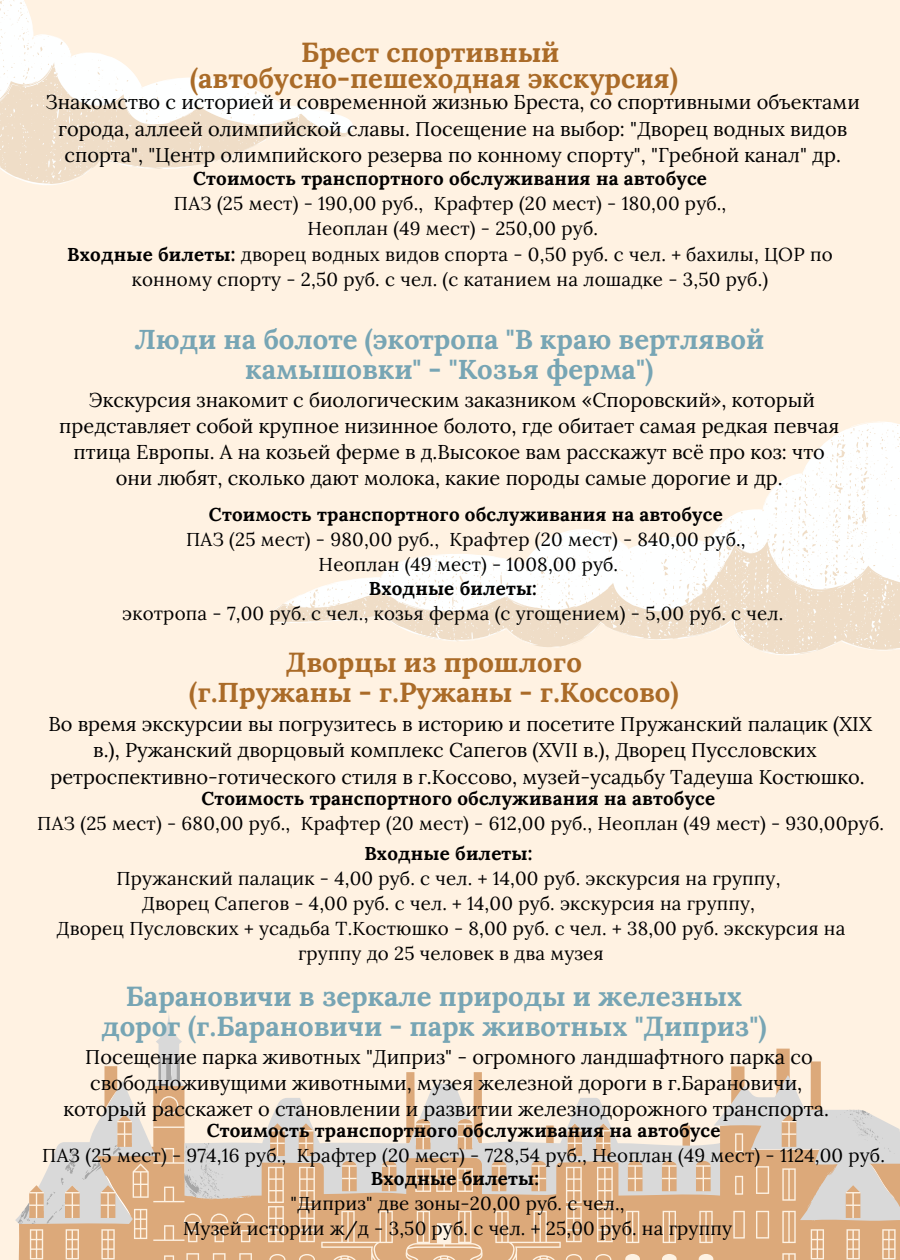
<style>
.page{position:relative;width:900px;height:1260px;background:#fff2e2}
.page>*{position:absolute;margin:0;border:0;box-sizing:border-box;transform-origin:0 0}
.t1{font:700 27.5px/30px "Lora";color:#77a5b4;text-align:center}
.t2{font:700 27.5px/26.2px "Lora";color:#aa6b28;text-align:center}
.t3{font:20px/26.2px "Lora";color:#000;text-align:center}
.t4{font:18.75px/25px "Lora";letter-spacing:.01em;color:#000;text-align:center}
.t5{font:700 18.75px "Lora";letter-spacing:.01em;color:#000}
.s1{font-weight:700}
</style>
<div class="page">
<svg style="left:559px;top:423px;width:341px;height:111px"></svg>
<svg style="left:270px;top:534px;width:630px;height:87px"></svg>
<svg style="left:272px;top:539px;width:628px;height:116px"></svg>
<svg style="left:104px;top:1056px;width:717px;height:40px"></svg>
<svg style="left:29px;top:1096px;width:867px;height:164px"></svg>
<svg style="left:0;top:0;width:120px;height:62px"></svg>
<svg style="left:0;top:62px;width:353px;height:122px"></svg>
<p class="t2" style="left:190px;top:38px;width:489px">Брест спортивный (автобусно-пешеходная экскурсия)</p>
<h1 class="t3" style="left:45px;top:89px;width:816px">Знакомство с историей и современной жизнью Бреста, со спортивными объектами города, аллеей олимпийской славы. Посещение на выбор: "Дворец водных видов спорта", "Центр олимпийского резерва по конному спорту", "Гребной канал" др.</h1>
<h1 class="t5" style="left:193px;top:166px;width:515px">Стоимость транспортного обслуживания на автобусе</h1>
<p class="t4" style="left:174px;top:191px;width:554px">ПАЗ (25 мест) - 190,00 руб., Крафтер (20 мест) - 180,00 руб.,</p>
<p class="t4" style="left:307px;top:216px;width:292px">Неоплан (49 мест) - 250,00 руб.</p>
<p class="t4" style="left:67px;top:242px;width:767px"><span class="s1">Входные билеты:</span> дворец водных видов спорта - 0,50 руб. с чел. + бахилы, ЦОР по конному спорту - 2,50 руб. с чел. (с катанием на лошадке - 3,50 руб.)</p>
<p class="t1" style="left:134px;top:324px;width:631px">Люди на болоте (экотропа "В краю вертлявой камышовки" - "Козья ферма")</p>
<p class="t3" style="left:59px;top:386px;width:781px">Экскурсия знакомит с биологическим заказником «Споровский», который представляет собой крупное низинное болото, где обитает самая редкая певчая птица Европы. А на козьей ферме в д.Высокое вам расскажут всё про коз: что они любят, сколько дают молока, какие породы самые дорогие и др.</p>
<p class="t5" style="left:209px;top:503px;width:515px">Стоимость транспортного обслуживания на автобусе</p>
<p class="t4" style="left:186px;top:527px;width:561px">ПАЗ (25 мест) - 980,00 руб., Крафтер (20 мест) - 840,00 руб.,</p>
<p class="t4" style="left:319px;top:552px;width:301px">Неоплан (49 мест) - 1008,00 руб.</p>
<p class="t5" style="left:369px;top:576px;width:170px">Входные билеты:</p>
<p class="t4" style="left:122px;top:600px;width:663px">экотропа - 7,00 руб. с чел., козья ферма (с угощением) - 5,00 руб. с чел.</p>
<h1 class="t2" style="left:189px;top:647px;width:491px;line-height:30px">Дворцы из прошлого<br>(г.Пружаны - г.Ружаны - г.Коссово)</h1>
<p class="t3" style="left:49px;top:711px;width:825px">Во время экскурсии вы погрузитесь в историю и посетите Пружанский палацик (XIX в.), Ружанский дворцовый комплекс Сапегов (XVII в.), Дворец Пуссловских ретроспективно-готического стиля в г.Коссово, музей-усадьбу Тадеуша Костюшко.</p>
<p class="t5" style="left:201px;top:786px;width:515px">Стоимость транспортного обслуживания на автобусе</p>
<p class="t4" style="left:37px;top:811px;width:848px">ПАЗ (25 мест) - 680,00 руб., Крафтер (20 мест) - 612,00 руб., Неоплан (49 мест) - 930,00руб.</p>
<p class="t5" style="left:364px;top:841px;width:170px">Входные билеты:</p>
<p class="t4" style="left:116px;top:866px;width:666px">Пружанский палацик - 4,00 руб. с чел. + 14,00 руб. экскурсия на группу,</p>
<h1 class="t4" style="left:142px;top:891px;width:615px">Дворец Сапегов - 4,00 руб. с чел. + 14,00 руб. экскурсия на группу,</h1>
<p class="t4" style="left:57px;top:916px;width:790px">Дворец Пусловских + усадьба Т.Костюшко - 8,00 руб. с чел. + 38,00 руб. экскурсия на группу до 25 человек в два музея</p>
<p class="t1" style="left:101px;top:981px;width:667px">Барановичи в зеркале природы и железных дорог (г.Барановичи - парк животных "Диприз")</p>
<p class="t3" style="left:64px;top:1043px;width:767px">Посещение парка животных "Диприз" - огромного ландшафтного парка со свободноживущими животными, музея железной дороги в г.Барановичи, который расскажет о становлении и развитии железнодорожного транспорта.</p>
<p class="t5" style="left:207px;top:1118px;width:515px">Стоимость транспортного обслуживания на автобусе</p>
<p class="t4" style="left:42px;top:1143px;width:844px">ПАЗ (25 мест) - 974,16 руб., Крафтер (20 мест) - 728,54 руб., Неоплан (49 мест) - 1124,00 руб.</p>
<p class="t5" style="left:371px;top:1166px;width:170px">Входные билеты:</p>
<p class="t4" style="left:291px;top:1191px;width:336px">"Диприз" две зоны-20,00 руб. с чел.,</p>
<p class="t4" style="left:183px;top:1216px;width:550px">Музей истории ж/д - 3,50 руб. с чел. + 25,00 руб. на группу</p>
</div>
